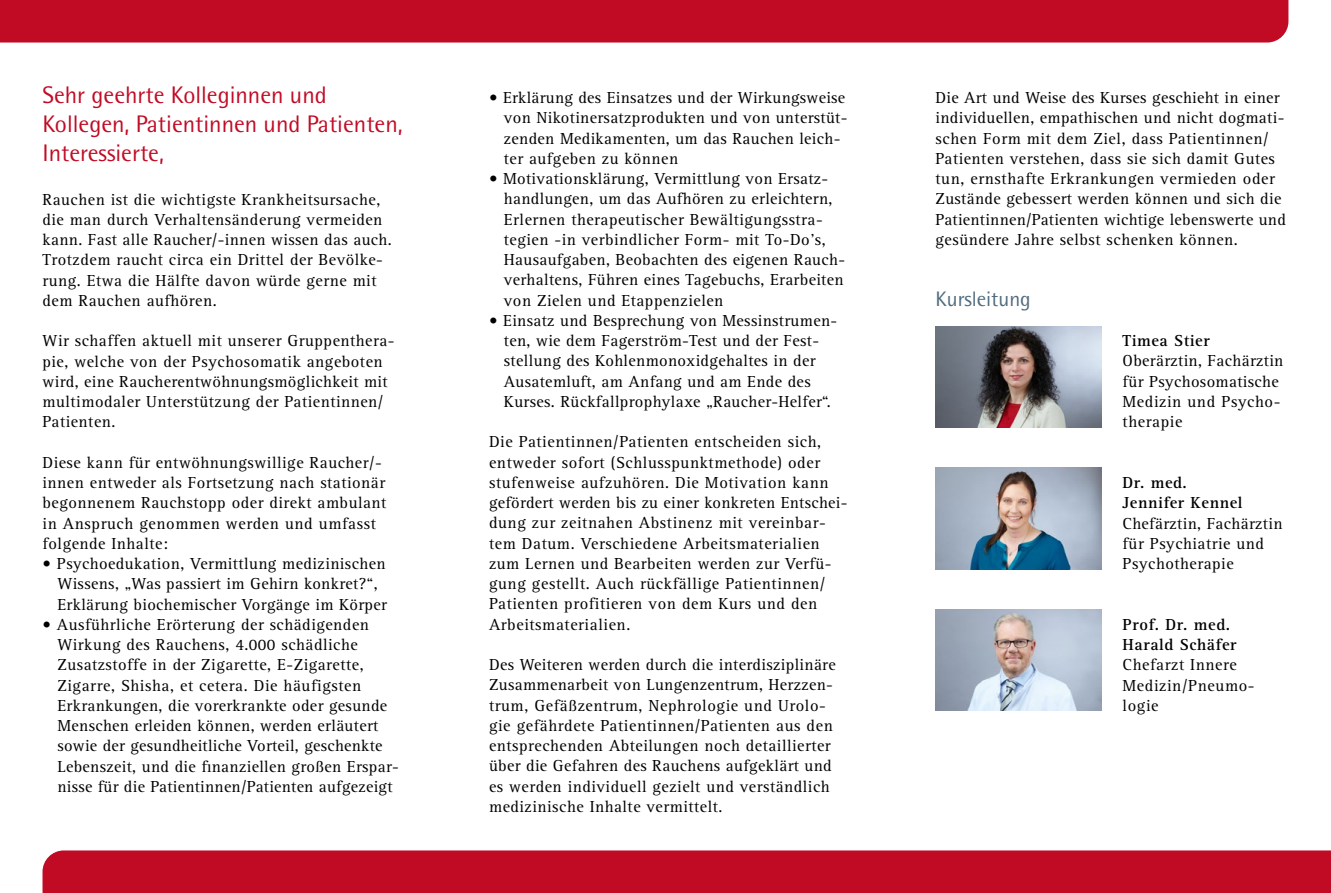
<style>
.page{position:relative;width:1331px;height:893px;background:#fff}
.page>*{position:absolute;margin:0;border:0;box-sizing:border-box;transform-origin:0 0}
.t1{font:24px/28.8px "Rotis Semi Sans Pro";color:#c10b25}
.t2{font:21px "Rotis Semi Sans Pro";color:#4f6b7d}
.t3{font:16.5px/20.2px "Rotis Serif Pro";letter-spacing:.03em;color:#000}
.t4{font:700 16.5px/20.2px "Rotis Serif Pro";letter-spacing:.03em;color:#000}
</style>
<div class="page">
<img style="left:935px;top:326px;width:166px;height:101px">
<img style="left:935px;top:468px;width:166px;height:101px">
<img style="left:935px;top:610px;width:166px;height:101px">
<div style="left:0;top:0;width:1288px;height:43px;background:#c10b25"></div>
<div style="left:43px;top:850px;width:1288px;height:43px;background:#c10b25"></div>
<h1 class="t1" style="left:43px;top:81px;width:362px">Sehr geehrte Kolleginnen und<br>Kollegen, Patientinnen und Patienten,<br>Interessierte,</h1>
<p class="t3" style="left:43px;top:189px;width:351px">Rauchen ist die wichtigste Krankheitsursache, die man durch Verhaltensänderung vermeiden kann. Fast alle Raucher/-innen wissen das auch.<br>Trotzdem raucht circa ein Drittel der Bevölke&shy;rung. Etwa die Hälfte davon würde gerne mit dem Rauchen aufhören.</p>
<p class="t3" style="left:43px;top:331px;width:354px">Wir schaffen aktuell mit unserer Gruppenthera&shy;pie, welche von der Psychosomatik angeboten wird, eine Raucherentwöhnungsmöglichkeit mit multimodaler Unterstützung der Patientinnen/ Patienten.</p>
<p class="t3" style="left:43px;top:452px;width:345px">Diese kann für entwöhnungswillige Raucher/- innen entweder als Fortsetzung nach stationär begonnenem Rauchstopp oder direkt ambulant in Anspruch genommen werden und umfasst folgende Inhalte:</p>
<p class="t3" style="left:57px;top:553px;width:331px;text-indent:-15px">• Psychoedukation, Vermittlung medizinischen<br>Wissens, „Was passiert im Gehirn konkret?“,<br>Erklärung biochemischer Vorgänge im Körper</p>
<p class="t3" style="left:57px;top:614px;width:343px;text-indent:-15px">• Ausführliche Erörterung der schädigenden Wirkung des Rauchens, 4.000 schädliche Zusatzstoffe in der Zigarette, E-Zigarette, Zigarre, Shisha, et cetera. Die häufigsten Erkrankungen, die vorerkrankte oder gesunde Menschen erleiden können, werden erläutert sowie der gesundheitliche Vorteil, geschenkte Lebenszeit, und die finanziellen großen Erspar&shy;nisse für die Patientinnen/Patienten aufgezeigt</p>
<p class="t3" style="left:504px;top:88px;width:345px;text-indent:-15px">• Erklärung des Einsatzes und der Wirkungsweise von Nikotinersatzprodukten und von unterstüt&shy;zenden Medikamenten, um das Rauchen leich&shy;ter aufgeben zu können</p>
<p class="t3" style="left:504px;top:169px;width:343px;text-indent:-15px">• Motivationsklärung, Vermittlung von Ersatz&shy;handlungen, um das Aufhören zu erleichtern, Erlernen therapeutischer Bewältigungsstra&shy;tegien -in verbindlicher Form- mit To-Do’s, Hausaufgaben, Beobachten des eigenen Rauch&shy;verhaltens, Führen eines Tagebuchs, Erarbeiten von Zielen und Etappenzielen</p>
<p class="t3" style="left:504px;top:310px;width:335px;text-indent:-15px">• Einsatz und Besprechung von Messinstrumen&shy;ten, wie dem Fagerström-Test und der Fest&shy;stellung des Kohlenmonoxidgehaltes in der Ausatemluft, am Anfang und am Ende des Kurses. Rückfallprophylaxe „Raucher-Helfer“.</p>
<p class="t3" style="left:489px;top:432px;width:360px">Die Patientinnen/Patienten entscheiden sich, entweder sofort (Schlusspunktmethode) oder stufenweise aufzuhören. Die Motivation kann gefördert werden bis zu einer konkreten Entschei&shy;dung zur zeitnahen Abstinenz mit vereinbar&shy;tem Datum. Verschiedene Arbeitsmaterialien zum Lernen und Bearbeiten werden zur Verfü&shy;gung gestellt. Auch rückfällige Patientinnen/ Patienten profitieren von dem Kurs und den Arbeitsmaterialien.</p>
<p class="t3" style="left:489px;top:654px;width:348px">Des Weiteren werden durch die interdisziplinäre Zusammenarbeit von Lungenzentrum, Herzzen&shy;trum, Gefäßzentrum, Nephrologie und Urolo&shy;gie gefährdete Patientinnen/Patienten aus den entsprechenden Abteilungen noch detaillierter über die Gefahren des Rauchens aufgeklärt und es werden individuell gezielt und verständlich medizinische Inhalte vermittelt.</p>
<p class="t3" style="left:935px;top:87px;width:352px">Die Art und Weise des Kurses geschieht in einer individuellen, empathischen und nicht dogmati&shy;schen Form mit dem Ziel, dass Patientinnen/ Patienten verstehen, dass sie sich damit Gutes tun, ernsthafte Erkrankungen vermieden oder Zustände gebessert werden können und sich die Patientinnen/Patienten wichtige lebenswerte und gesündere Jahre selbst schenken können.</p>
<p class="t2" style="left:935px;top:286px;width:97px">Kursleitung</p>
<p class="t4" style="left:1123px;top:330px;width:89px">Timea Stier</p>
<p class="t3" style="left:1123px;top:351px;width:162px">Oberärztin, Fachärztin für Psychosomatische<br>Medizin und Psycho&shy;therapie</p>
<p class="t4" style="left:1123px;top:472px;width:121px">Dr. med.<br>Jennifer Kennel</p>
<p class="t3" style="left:1123px;top:513px;width:161px">Chefärztin, Fachärztin für Psychiatrie und<br>Psychotherapie</p>
<p class="t4" style="left:1123px;top:614px;width:116px">Prof. Dr. med.<br>Harald Schäfer</p>
<p class="t3" style="left:1123px;top:655px;width:133px">Chefarzt Innere<br>Medizin/Pneumo&shy;logie</p>
</div>
